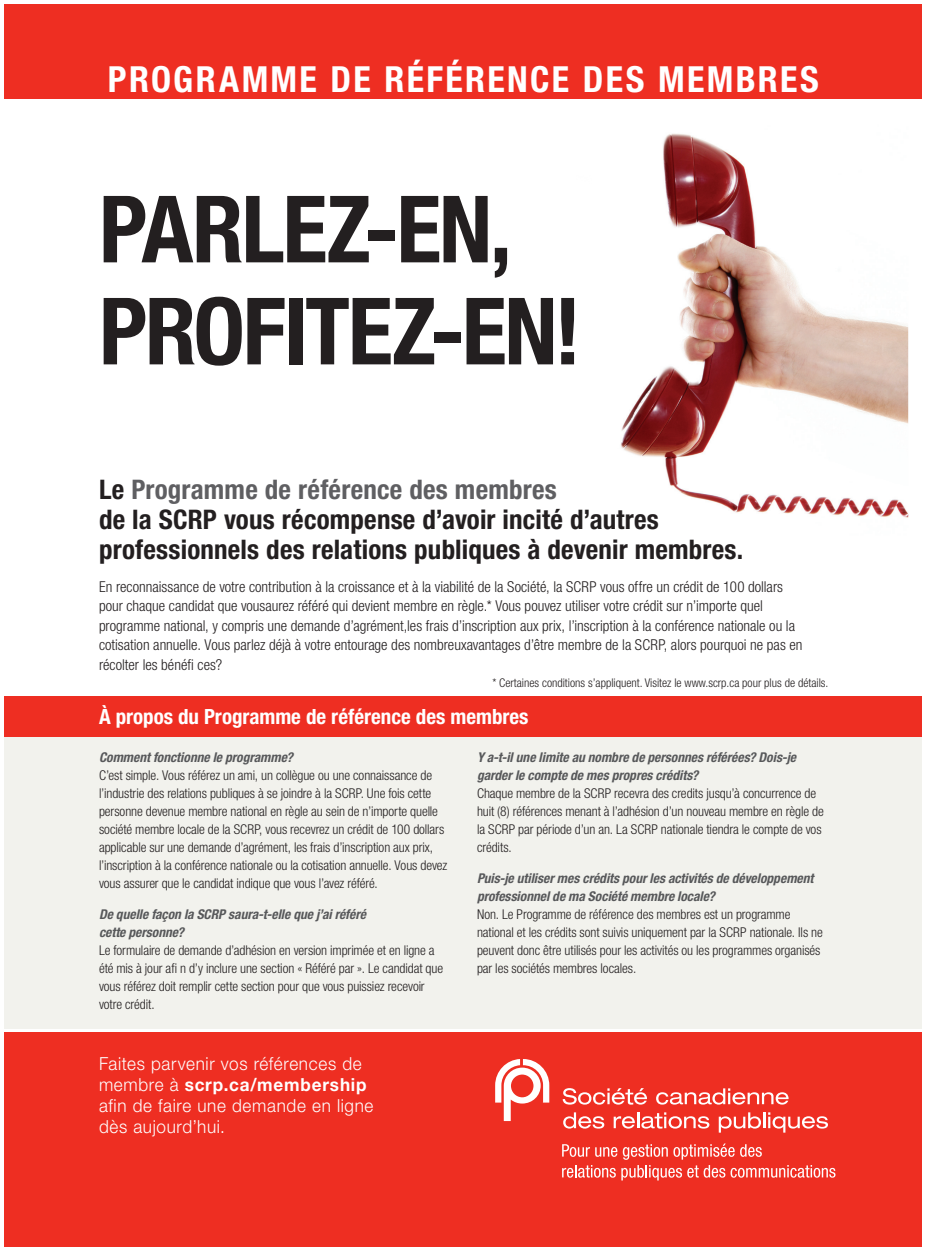
<style>
.page{position:relative;width:927px;height:1251px;background:#fff}
.page>*{position:absolute;margin:0;border:0;box-sizing:border-box;transform-origin:0 0}
.t1{font:700 condensed 93px/102px "Helvetica Neue LT Std";letter-spacing:-.025em;color:#231f20}
.t2{font:700 condensed 36px "Helvetica Neue LT Std";letter-spacing:.065em;color:#fff}
.t3{font:700 condensed 27px/30px "Helvetica Neue LT Std";letter-spacing:.01em;color:#231f20}
.t4{font:700 condensed 21px "Helvetica Neue LT Std";color:#fff}
.t5{font:300 18px/21px "Helvetica Neue LT Std";letter-spacing:.04em;color:#fff;scale:.95 1}
.t6{font:300 condensed 15px/19.5px "Helvetica Neue LT Std";color:#231f20}
.t7{font:300 condensed 13.5px/18px "Helvetica Neue LT Std";letter-spacing:-.005em;color:#231f20}
.t8{font:italic 700 condensed 13.5px/18px "Helvetica Neue LT Std";color:#57585a}
.t9{font:300 condensed 12px "Helvetica Neue LT Std";color:#231f20}
.s1{color:#5f5f62}
.s2{font-weight:700}
</style>
<div class="page">
<div style="left:4px;top:1032px;width:918px;height:214px;background:#ee2e22"></div>
<img style="left:621px;top:133px;width:287px;height:385px">
<div style="left:4px;top:4px;width:918px;height:95px;background:#ee2e22"></div>
<div style="left:4px;top:725px;width:918px;height:304px;background:#f2f2ed"></div>
<div style="left:4px;top:697px;width:918px;height:40px;background:#ee2e22"></div>
<svg style="left:563px;top:1088px;width:84px;height:17px"></svg>
<svg style="left:656px;top:1088px;width:133px;height:17px"></svg>
<svg style="left:563px;top:1112px;width:41px;height:17px"></svg>
<svg style="left:614px;top:1112px;width:95px;height:17px"></svg>
<svg style="left:719px;top:1112px;width:109px;height:21px"></svg>
<svg style="left:495px;top:1059px;width:54px;height:62px"></svg>
<svg style="left:562px;top:1144px;width:273px;height:36px"></svg>
<h2 class="t2" style="left:108px;top:57px;width:712px">PROGRAMME DE RÉFÉRENCE DES MEMBRES</h2>
<h1 class="t1" style="left:99px;top:177px;width:484px">PARLEZ-EN,<br>PROFITEZ-EN!</h1>
<h3 class="t3" style="left:99px;top:474px;width:646px">Le <span class="s1">Programme de référence des membres<br></span>de la SCRP vous récompense d’avoir incité d’autres professionnels des relations publiques à devenir membres.</h3>
<p class="t6" style="left:99px;top:577px;width:705px">En reconnaissance de votre contribution à la croissance et à la viabilité de la Société, la SCRP vous offre un crédit de 100 dollars pour chaque candidat que vousaurez référé qui devient membre en règle.* Vous pouvez utiliser votre crédit sur n’importe quel programme national, y compris une demande d’agrément,les frais d’inscription aux prix, l’inscription à la conférence nationale ou la cotisation annuelle. Vous parlez déjà à votre entourage des nombreuxavantages d’être membre de la SCRP, alors pourquoi ne pas en récolter les bénéfi ces?</p>
<p class="t9" style="left:492px;top:676px;width:338px">* Certaines conditions s’appliquent. Visitez le www.scrp.ca pour plus de détails.</p>
<h3 class="t4" style="left:99px;top:704px;width:431px">À propos du Programme de référence des membres</h3>
<p class="t8" style="left:99px;top:748px;width:195px">Comment fonctionne le programme?</p>
<p class="t7" style="left:99px;top:766px;width:350px">C’est simple. Vous référez un ami, un collègue ou une connaissance de l’industrie des relations publiques à se joindre à la SCRP. Une fois cette personne devenue membre national en règle au sein de n’importe quelle société membre locale de la SCRP, vous recevrez un crédit de 100 dollars applicable sur une demande d’agrément, les frais d’inscription aux prix, l’inscription à la conférence nationale ou la cotisation annuelle. Vous devez vous assurer que le candidat indique que vous l’avez référé.</p>
<p class="t8" style="left:99px;top:905px;width:269px">De quelle façon la SCRP saura-t-elle que j’ai référé cette personne?</p>
<p class="t7" style="left:99px;top:941px;width:346px">Le formulaire de demande d’adhésion en version imprimée et en ligne a été mis à jour afi n d’y inclure une section « Référé par ». Le candidat que vous référez doit remplir cette section pour que vous puissiez recevoir votre crédit.</p>
<h3 class="t5" style="left:99px;top:1052px;width:290px">Faites parvenir vos références de membre à <span class="s2">scrp.ca/membership </span>afin de faire une demande en ligne dès aujourd’hui.</h3>
<p class="t8" style="left:477px;top:748px;width:321px">Y a-t-il une limite au nombre de personnes référées? Dois-je garder le compte de mes propres crédits?</p>
<p class="t7" style="left:477px;top:784px;width:348px">Chaque membre de la SCRP recevra des credits jusqu’à concurrence de huit (8) références menant à l’adhésion d’un nouveau membre en règle de la SCRP par période d’un an. La SCRP nationale tiendra le compte de vos crédits.</p>
<p class="t8" style="left:477px;top:869px;width:338px">Puis-je utiliser mes crédits pour les activités de développement professionnel de ma Société membre locale?</p>
<p class="t7" style="left:477px;top:905px;width:347px">Non. Le Programme de référence des membres est un programme national et les crédits sont suivis uniquement par la SCRP nationale. Ils ne peuvent donc être utilisés pour les activités ou les programmes organisés par les sociétés membres locales.</p>
</div>
